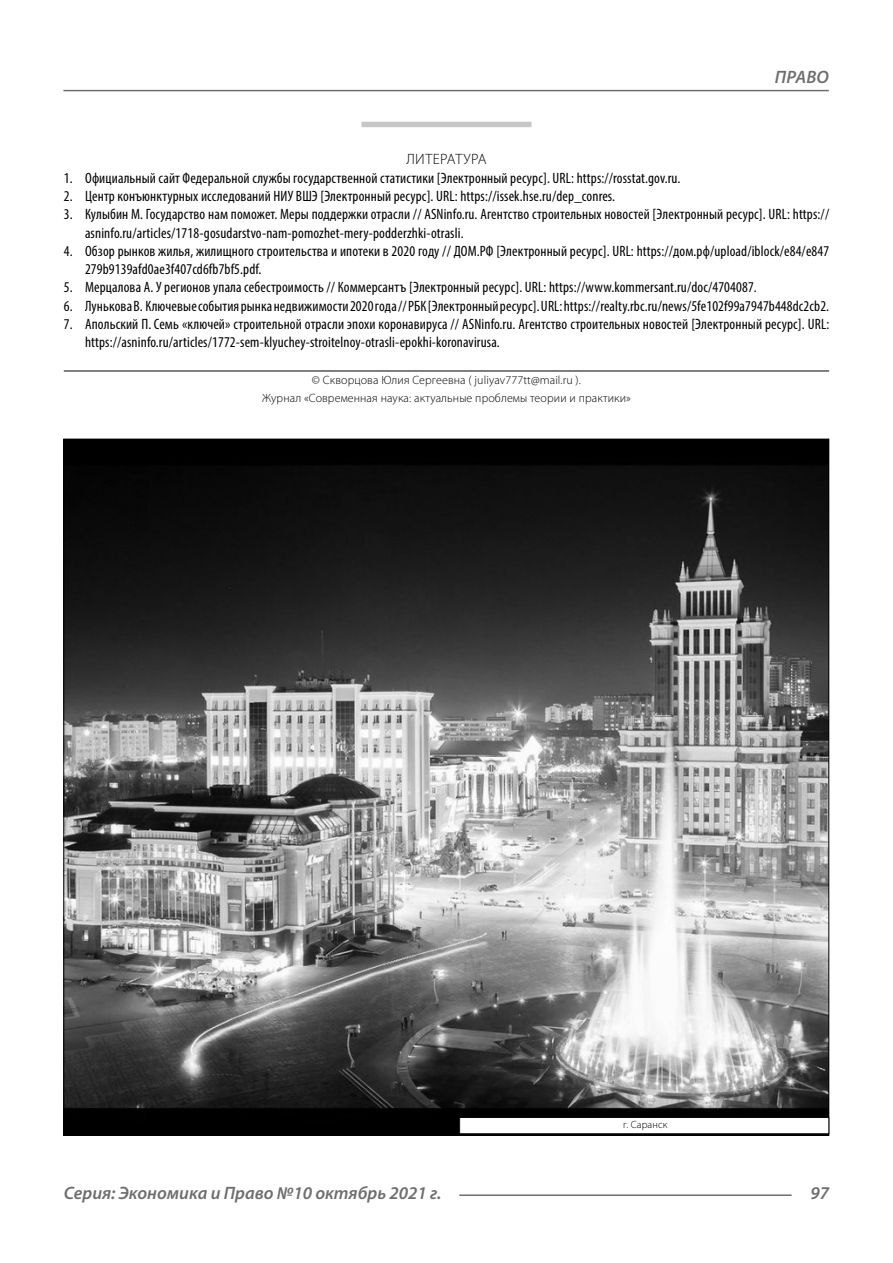
<style>
.page{position:relative;width:893px;height:1263px;background:#fff}
.page>*{position:absolute;margin:0;border:0;box-sizing:border-box;transform-origin:0 0}
.t1{font:italic 600 18px "Myriad Pro";color:#6e6e6e}
.t2{font:condensed 15px/18.3px "Myriad Pro";letter-spacing:.01em;color:#000}
.Literature{font:300 15px "Myriad Pro";letter-spacing:.03em;color:#000}
.Copy{font:300 12px/18.3px "Myriad Pro";letter-spacing:.01em;color:#000;text-align:center}
.Author-doc{font:300 10.5px "Myriad Pro";letter-spacing:.01em;color:#000}
</style>
<div class="page">
<div style="left:361px;top:122px;width:170px;height:6px;background:#c7c7c7"></div>
<hr style="left:64px;top:371px;width:765px;height:1px;background:#000">
<img style="left:65px;top:441px;width:762px;height:693px">
<div style="left:460px;top:1117px;width:369px;height:17px;background:#fff"></div>
<div style="left:459px;top:1117px;width:370px;height:17px;border:1px solid #000"></div>
<hr style="left:63px;top:90px;width:766px;height:1px;background:#6e6e6e">
<hr style="left:459px;top:1194px;width:333px;height:2px;background:#6e6e6e">
<p class="t1" style="left:775px;top:66px;width:56px">ПРАВО</p>
<p class="Literature" style="left:406px;top:150px;width:82px">ЛИТЕРАТУРА</p>
<p class="t2" style="left:64px;top:168px;width:618px">1. Официальный сайт Федеральной службы государственной статистики [Электронный ресурс]. URL: https://rosstat.gov.ru.</p>
<p class="t2" style="left:64px;top:187px;width:553px">2. Центр конъюнктурных исследований НИУ ВШЭ [Электронный ресурс]. URL: https://issek.hse.ru/dep_conres.</p>
<p class="t2" style="left:85px;top:205px;width:746px;text-indent:-21px">3. Кулыбин М. Государство нам поможет. Меры поддержки отрасли // ASNinfo.ru. Агентство строительных новостей [Электронный ресурс]. URL: https:// asninfo.ru/articles/1718-gosudarstvo-nam-pomozhet-mery-podderzhki-otrasli.</p>
<p class="t2" style="left:85px;top:242px;width:746px;text-indent:-21px">4. Обзор рынков жилья, жилищного строительства и ипотеки в 2020 году // ДОМ.РФ [Электронный ресурс]. URL: https://дом.рф/upload/iblock/e84/e847<br>279b9139afd0ae3f407cd6fb7bf5.pdf.</p>
<p class="t2" style="left:64px;top:278px;width:695px">5. Мерцалова А. У регионов упала себестроимость // Коммерсантъ [Электронный ресурс]. URL: https://www.kommersant.ru/doc/4704087.</p>
<p class="t2" style="left:64px;top:296px;width:767px">6. Лунькова В. Ключевые события рынка недвижимости 2020 года // РБК [Электронный ресурс]. URL: https://realty.rbc.ru/news/5fe102f99a7947b448dc2cb2.</p>
<p class="t2" style="left:85px;top:315px;width:746px;text-indent:-21px">7. Апольский П. Семь «ключей» строительной отрасли эпохи коронавируса // ASNinfo.ru. Агентство строительных новостей [Электронный ресурс]. URL: https://asninfo.ru/articles/1772-sem-klyuchey-stroitelnoy-otrasli-epokhi-koronavirusa.</p>
<p class="Copy" style="left:262px;top:371px;width:370px">© Скворцова Юлия Сергеевна ( juliyav777tt@mail.ru ).<br>Журнал «Современная наука: актуальные проблемы теории и практики»</p>
<p class="Author-doc" style="left:623px;top:1118px;width:46px">г. Саранск</p>
<p class="t1" style="left:64px;top:1182px;width:379px">Серия: Экономика и Право №10 октябрь 2021 г.</p>
<p class="t1" style="left:810px;top:1182px;width:20px">97</p>
</div>
